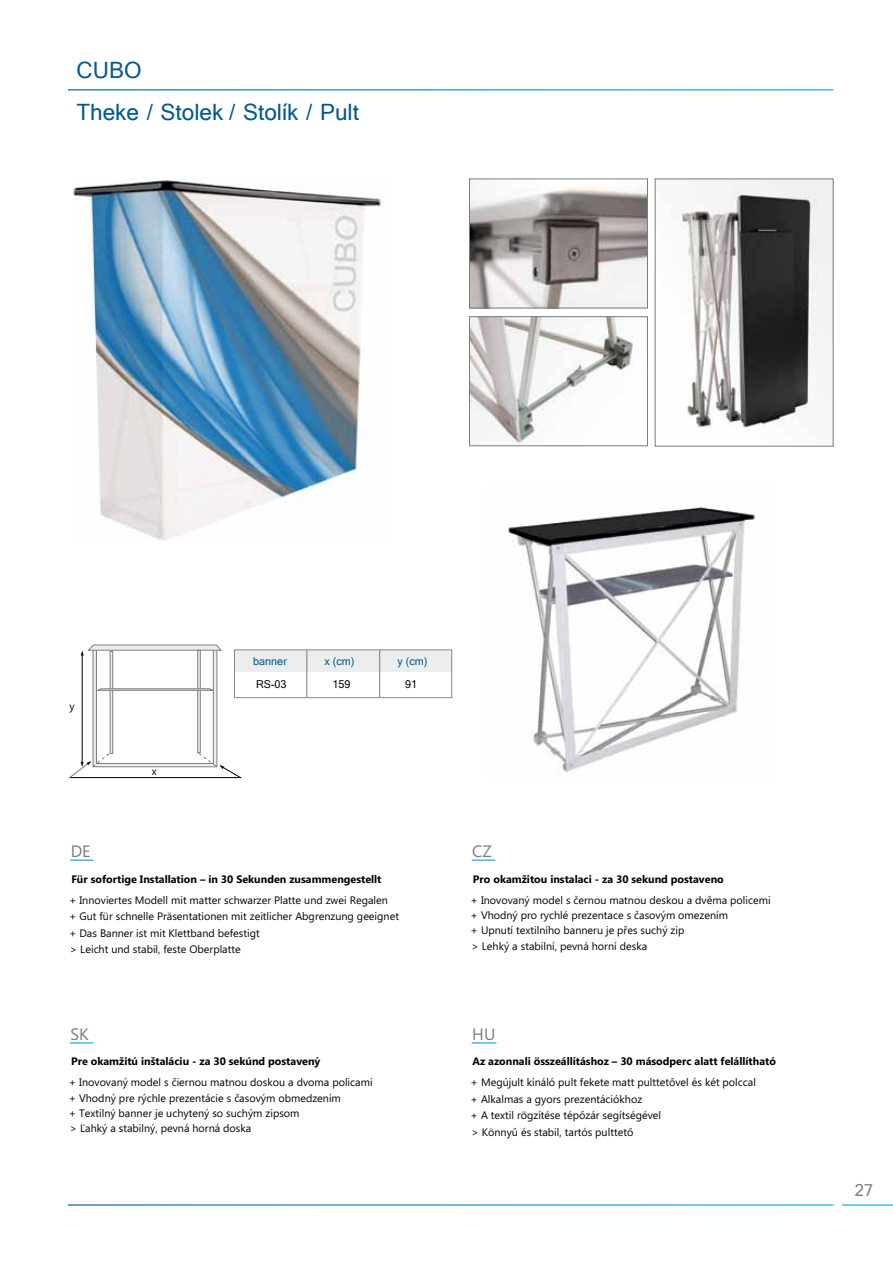
<style>
.page{position:relative;width:893px;height:1263px;background:#fff}
.page>*{position:absolute;margin:0;border:0;box-sizing:border-box;transform-origin:0 0}
.t1{font:22.5px/42px "Microsoft Sans Serif";color:#00588b}
.t2{font:16.5px "Microsoft Phags Pa";color:#7b7c7e}
.t3{font:16.5px "Microsoft Sans Serif";color:#7b7c7e}
.t4{font:10.8px/15.3px "Microsoft Phags Pa";color:#000}
.t5{font:700 10.8px "Microsoft Phags Pa";color:#000}
.t6{font:10.8px "Microsoft Sans Serif";color:#00588b}
.t7{font:10.8px "Microsoft Sans Serif";color:#000}
</style>
<div class="page">
<div style="left:93px;top:647px;width:124px;height:120px;background:#eceded;border:1px solid #7e7f81"></div>
<div style="left:96px;top:649px;width:118px;height:115px;background:#fff;border:1px solid #7e7f81"></div>
<img style="left:471px;top:181px;width:175px;height:125px">
<div style="left:469px;top:179px;width:179px;height:129px;border:1px solid #7b7c7e"></div>
<img style="left:471px;top:318px;width:162px;height:126px">
<div style="left:469px;top:316px;width:179px;height:130px;border:1px solid #7b7c7e"></div>
<svg style="left:70px;top:1042px;width:23px;height:1px"></svg>
<svg style="left:472px;top:1042px;width:24px;height:1px"></svg>
<img style="left:73px;top:180px;width:308px;height:361px">
<img style="left:508px;top:506px;width:247px;height:267px">
<img style="left:679px;top:181px;width:152px;height:247px">
<div style="left:655px;top:179px;width:178px;height:267px;border:1px solid #7b7c7e"></div>
<hr style="left:82px;top:652px;width:1px;height:110px;background:#000">
<div style="left:234px;top:650px;width:218px;height:21px;background:#eceded"></div>
<hr style="left:379px;top:650px;width:1px;height:47px;background:#7b7c7e">
<hr style="left:307px;top:650px;width:1px;height:47px;background:#7b7c7e">
<div style="left:234px;top:649px;width:218px;height:49px;border:1px solid #87888a"></div>
<svg style="left:81px;top:644px;width:141px;height:11px"></svg>
<svg style="left:69px;top:752px;width:173px;height:26px"></svg>
<svg style="left:197px;top:650px;width:4px;height:103px"></svg>
<div style="left:110px;top:651px;width:3px;height:103px;background:#eceded;border:1px solid #7e7f81"></div>
<svg style="left:96px;top:688px;width:118px;height:3px"></svg>
<h1 class="t1" style="left:77px;top:48px;width:284px">CUBO<br>Theke / Stolek / Stolík / Pult</h1>
<p class="t6" style="left:253px;top:654px;width:35px">banner</p>
<p class="t6" style="left:325px;top:654px;width:31px">x (cm)</p>
<p class="t6" style="left:397px;top:654px;width:31px">y (cm)</p>
<p class="t4" style="left:69px;top:697px;width:7px">y</p>
<p class="t4" style="left:152px;top:763px;width:6px">x</p>
<p class="t7" style="left:256px;top:677px;width:32px">RS-03</p>
<p class="t7" style="left:333px;top:677px;width:20px">159</p>
<p class="t7" style="left:405px;top:677px;width:14px">91</p>
<h2 class="t2" style="left:71px;top:840px;width:21px">DE</h2>
<p class="t5" style="left:71px;top:871px;width:312px">Für sofortige Installation – in 30 Sekunden zusammengestellt</p>
<p class="t4" style="left:69px;top:891px;width:331px;line-height:16.5px">+ Innoviertes Modell mit matter schwarzer Platte und zwei Regalen<br>+ Gut für schnelle Präsentationen mit zeitlicher Abgrenzung geeignet + Das Banner ist mit Klettband befestigt<br>&gt; Leicht und stabil, feste Oberplatte</p>
<h2 class="t2" style="left:70px;top:1022px;width:20px">SK</h2>
<p class="t5" style="left:71px;top:1054px;width:251px">Pre okamžitú inštaláciu - za 30 sekúnd postavený</p>
<p class="t4" style="left:69px;top:1074px;width:305px">+ Inovovaný model s čiernou matnou doskou a dvoma policami + Vhodný pre rýchle prezentácie s časovým obmedzením<br>+ Textilný banner je uchytený so suchým zipsom<br>&gt; Ľahký a stabilný, pevná horná doska</p>
<h2 class="t2" style="left:472px;top:840px;width:21px">CZ</h2>
<p class="t5" style="left:473px;top:871px;width:252px">Pro okamžitou instalaci - za 30 sekund postaveno</p>
<p class="t4" style="left:471px;top:892px;width:301px">+ Inovovaný model s černou matnou deskou a dvěma policemi + Vhodný pro rychlé prezentace s časovým omezením<br>+ Upnutí textilního banneru je přes suchý zip<br>&gt; Lehký a stabilní, pevná horní deska</p>
<h2 class="t2" style="left:472px;top:1022px;width:25px">HU</h2>
<p class="t5" style="left:472px;top:1054px;width:305px">Az azonnali összeállításhoz – 30 másodperc alatt felállítható</p>
<p class="t4" style="left:471px;top:1074px;width:287px;line-height:16.5px">+ Megújult kínáló pult fekete matt pulttetővel és két polccal + Alkalmas a gyors prezentációkhoz<br>+ A textil rögzítése tépőzár segítségével<br>&gt; Könnyű és stabil, tartós pulttető</p>
<h2 class="t3" style="left:855px;top:1179px;width:20px">27</h2>
</div>
